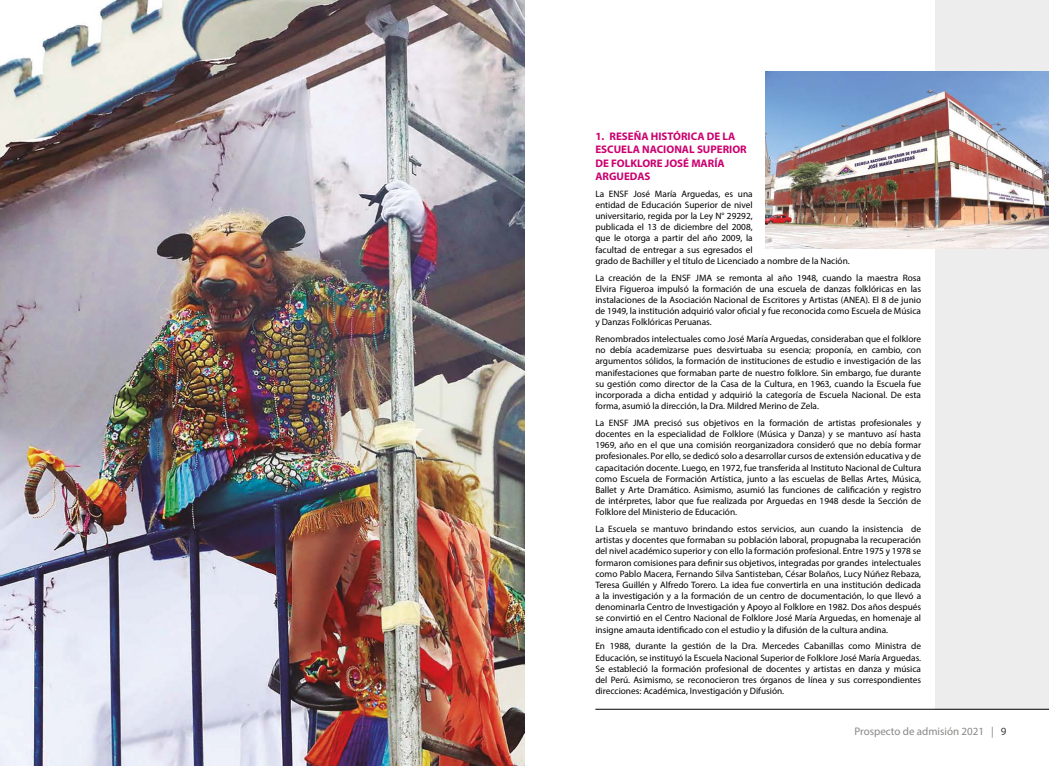
<style>
.page{position:relative;width:1049px;height:766px;background:#fff}
.page>*{position:absolute;margin:0;border:0;box-sizing:border-box;transform-origin:0 0}
.t1{font:700 11px/13.2px "Myriad Pro";color:#cc0070}
.t2{font:11px "Myriad Pro";color:#878786}
.t3{font:9.3px/11.2px "Myriad Pro";color:#000;text-align:justify}
.s1{color:#3c3c3b}
</style>
<div class="page">
<div style="left:935px;top:0;width:114px;height:709px;background:#ededed"></div>
<hr style="left:595px;top:708px;width:454px;height:1px;background:#000">
<img style="left:0;top:0;width:524px;height:765px">
<img style="left:766px;top:72px;width:283px;height:177px">
<p class="t1" style="left:595px;top:130px;width:153px">1. RESEÑA HISTÓRICA DE LA<br>ESCUELA NACIONAL SUPERIOR<br>DE FOLKLORE JOSÉ MARÍA<br>ARGUEDAS</p>
<p class="t3" style="left:595px;top:188px;width:256px;text-align:left">La ENSF José María Arguedas, es una<br>entidad de Educación Superior de nivel<br>universitario, regida por la Ley N° 29292,<br>publicada el 13 de diciembre del 2008,<br>que le otorga a partir del año 2009, la<br>facultad de entregar a sus egresados el<br>grado de Bachiller y el título de Licenciado a nombre de la Nación.</p>
<p class="t3" style="left:595px;top:272px;width:327px">La creación de la ENSF JMA se remonta al año 1948, cuando la maestra Rosa Elvira Figueroa impulsó la formación de una escuela de danzas folklóricas en las instalaciones de la Asociación Nacional de Escritores y Artistas (ANEA). El 8 de junio de 1949, la institución adquirió valor oficial y fue reconocida como Escuela de Música y Danzas Folklóricas Peruanas.</p>
<p class="t3" style="left:595px;top:333px;width:327px">Renombrados intelectuales como José María Arguedas, consideraban que el folklore no debía academizarse pues desvirtuaba su esencia; proponía, en cambio, con argumentos sólidos, la formación de instituciones de estudio e investigación de las manifestaciones que formaban parte de nuestro folklore. Sin embargo, fue durante su gestión como director de la Casa de la Cultura, en 1963, cuando la Escuela fue incorporada a dicha entidad y adquirió la categoría de Escuela Nacional. De esta forma, asumió la dirección, la Dra. Mildred Merino de Zela.</p>
<p class="t3" style="left:595px;top:417px;width:327px">La ENSF JMA precisó sus objetivos en la formación de artistas profesionales y docentes en la especialidad de Folklore (Música y Danza) y se mantuvo así hasta 1969, año en el que una comisión reorganizadora consideró que no debía formar profesionales. Por ello, se dedicó solo a desarrollar cursos de extensión educativa y de capacitación docente. Luego, en 1972, fue transferida al Instituto Nacional de Cultura como Escuela de Formación Artística, junto a las escuelas de Bellas Artes, Música, Ballet y Arte Dramático. Asimismo, asumió las funciones de calificación y registro de intérpretes, labor que fue realizada por Arguedas en 1948 desde la Sección de Folklore del Ministerio de Educación.</p>
<p class="t3" style="left:595px;top:523px;width:327px">La Escuela se mantuvo brindando estos servicios, aun cuando la insistencia de artistas y docentes que formaban su población laboral, propugnaba la recuperación del nivel académico superior y con ello la formación profesional. Entre 1975 y 1978 se formaron comisiones para definir sus objetivos, integradas por grandes intelectuales como Pablo Macera, Fernando Silva Santisteban, César Bolaños, Lucy Núñez Rebaza, Teresa Guillén y Alfredo Torero. La idea fue convertirla en una institución dedicada a la investigación y a la formación de un centro de documentación, lo que llevó a denominarla Centro de Investigación y Apoyo al Folklore en 1982. Dos años después se convirtió en el Centro Nacional de Folklore José María Arguedas, en homenaje al insigne amauta identificado con el estudio y la difusión de la cultura andina.</p>
<p class="t3" style="left:595px;top:641px;width:327px">En 1988, durante la gestión de la Dra. Mercedes Cabanillas como Ministra de Educación, se instituyó la Escuela Nacional Superior de Folklore José María Arguedas.<br>Se estableció la formación profesional de docentes y artistas en danza y música del Perú. Asimismo, se reconocieron tres órganos de línea y sus correspondientes direcciones: Académica, Investigación y Difusión.</p>
<p class="t2" style="left:854px;top:725px;width:153px">Prospecto de admisión 2021 | <span class="s1">9</span></p>
</div>
